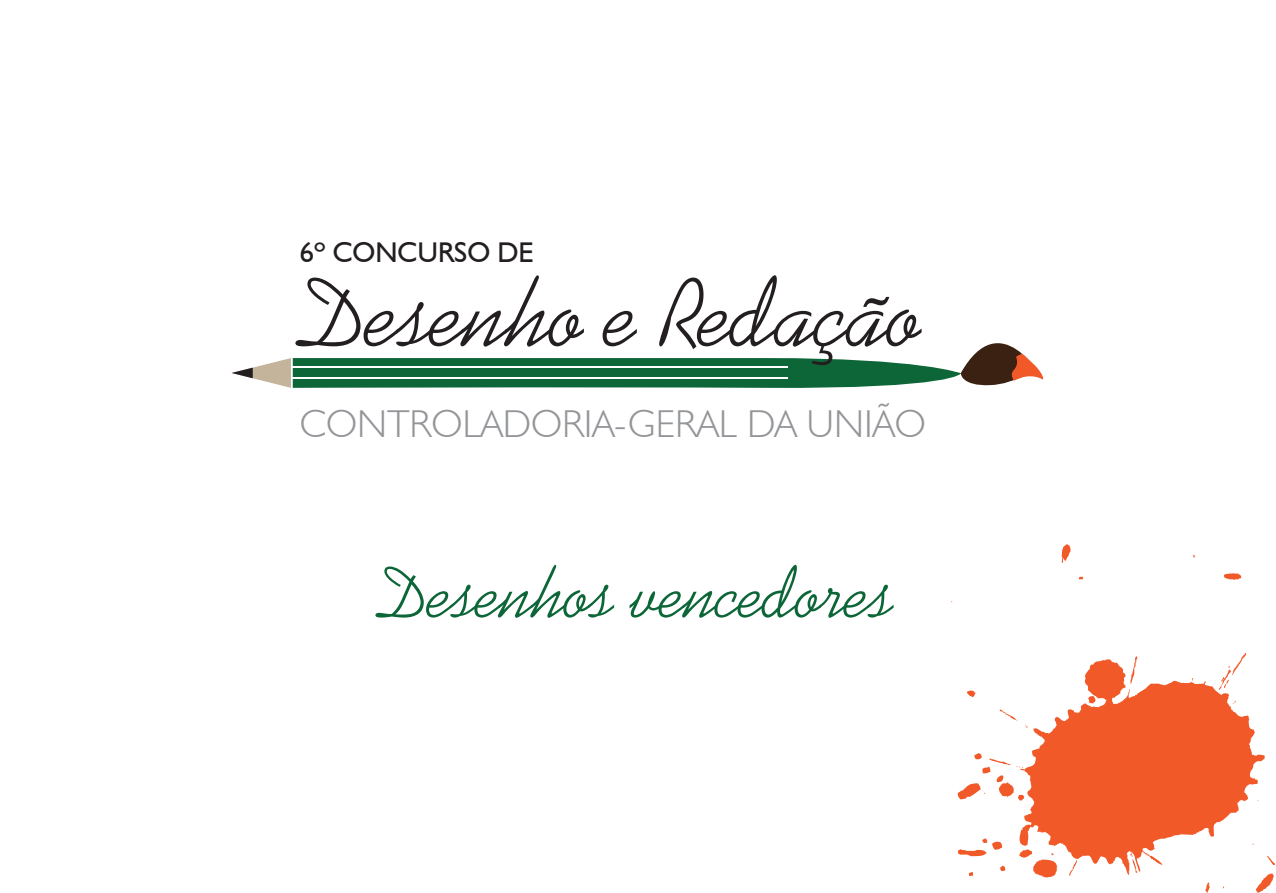
<style>
.page{position:relative;width:1276px;height:893px;background:#fff}
.page>*{position:absolute;margin:0;border:0;box-sizing:border-box;transform-origin:0 0}
.t1{font:96.9px "Kaufmann BT";color:#231f20}
.t2{font:72px "Kaufmann BT";color:#0c6638}
.t3{font:300 38.85px "Humanist 521 BT";color:#939598}
.t4{font:28.5px "Humanist 521 BT";color:#231f20}
</style>
<div class="page">
<svg style="left:951px;top:544px;width:324px;height:349px"></svg>
<svg style="left:231px;top:343px;width:813px;height:45px"></svg>
<hr style="left:293px;top:367px;width:495px;height:1px;background:#fff">
<hr style="left:293px;top:378px;width:495px;height:1px;background:#fff">
<p class="t4" style="left:300px;top:234px;width:236px">6º CONCURSO DE</p>
<h1 class="t1" style="left:300px;top:258px;width:627px">Desenho e Redação</h1>
<p class="t3" style="left:300px;top:400px;width:628px">CONTROLADORIA-GERAL DA UNIÃO</p>
<h2 class="t2" style="left:379px;top:552px;width:520px">Desenhos vencedores</h2>
</div>
